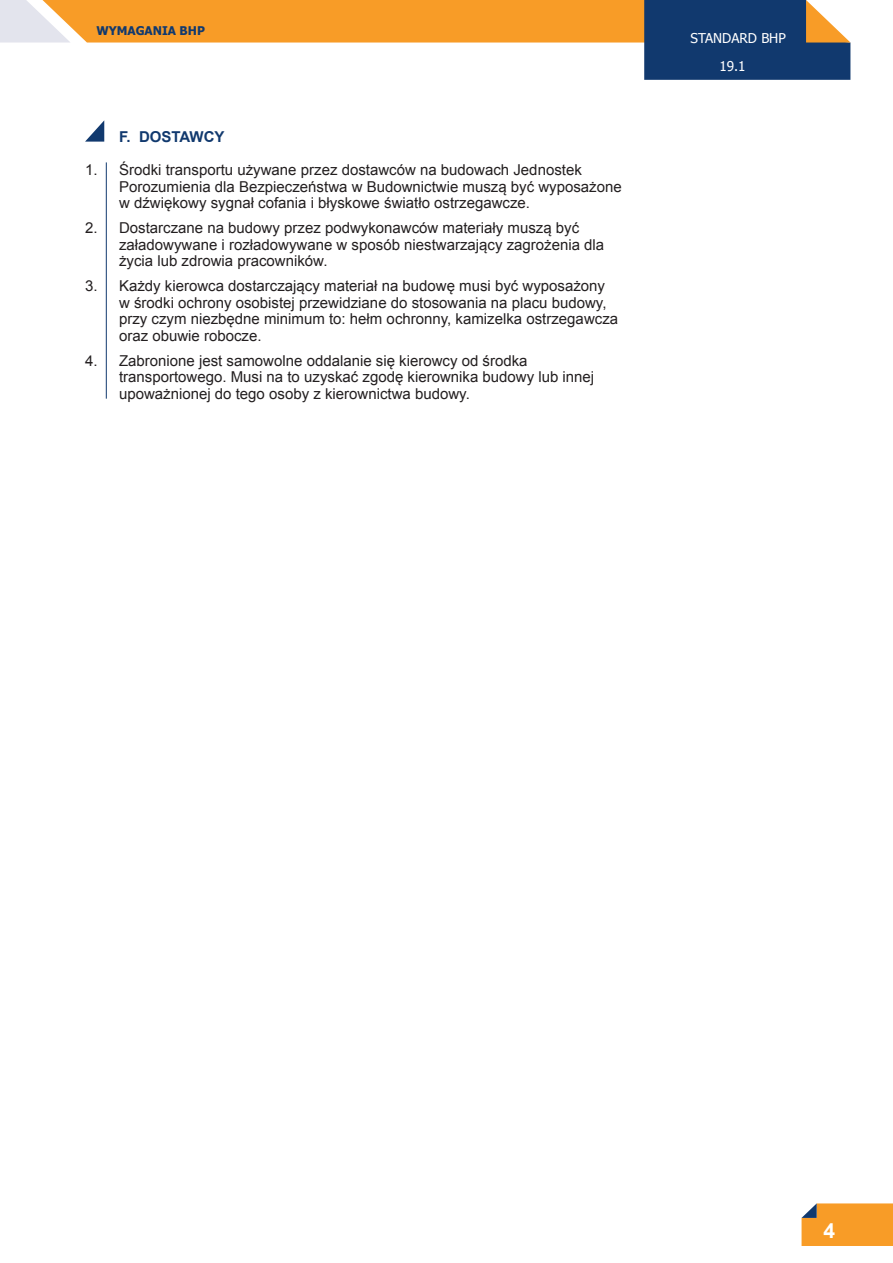
<style>
.page{position:relative;width:893px;height:1263px;background:#fff}
.page>*{position:absolute;margin:0;border:0;box-sizing:border-box;transform-origin:0 0}
.tekst{font:700 21px "Arial";color:#fff}
.Tekst_numerowany{font:15px/16.5px "Arial";color:#231f20}
.Tytulik{font:700 15px "Arial";color:#11396e}
.t1{font:13.5px "Tahoma";color:#fff}
.t2{font:700 12px "Tahoma";color:#11396e}
</style>
<div class="page">
<svg style="left:801px;top:1203px;width:92px;height:43px;background:#f19d32"></svg>
<svg style="left:0;top:0;width:850px;height:80px"></svg>
<svg style="left:85px;top:120px;width:19px;height:22px"></svg>
<hr style="left:106px;top:162px;width:1px;height:237px;background:#11396e">
<p class="t2" style="left:96px;top:23px;width:110px">WYMAGANIA BHP</p>
<p class="Tytulik" style="left:119px;top:126px;width:107px">F. DOSTAWCY</p>
<p class="Tekst_numerowany" style="left:119px;top:162px;width:504px;text-indent:-34px">1. Środki transportu używane przez dostawców na budowach Jednostek<br>Porozumienia dla Bezpieczeństwa w Budownictwie muszą być wyposażone w dźwiękowy sygnał cofania i błyskowe światło ostrzegawcze.</p>
<p class="Tekst_numerowany" style="left:119px;top:220px;width:487px;text-indent:-34px">2. Dostarczane na budowy przez podwykonawców materiały muszą być załadowywane i rozładowywane w sposób niestwarzający zagrożenia dla życia lub zdrowia pracowników.</p>
<p class="Tekst_numerowany" style="left:119px;top:278px;width:501px;text-indent:-34px">3. Każdy kierowca dostarczający materiał na budowę musi być wyposażony w środki ochrony osobistej przewidziane do stosowania na placu budowy, przy czym niezbędne minimum to: hełm ochronny, kamizelka ostrzegawcza oraz obuwie robocze.</p>
<p class="Tekst_numerowany" style="left:119px;top:352px;width:477px;text-indent:-34px">4. Zabronione jest samowolne oddalanie się kierowcy od środka transportowego. Musi na to uzyskać zgodę kierownika budowy lub innej upoważnionej do tego osoby z kierownictwa budowy.</p>
<p class="t1" style="left:691px;top:29px;width:97px">STANDARD BHP</p>
<p class="t1" style="left:719px;top:57px;width:28px">19.1</p>
<p class="tekst" style="left:823px;top:1217px;width:13px">4</p>
</div>
